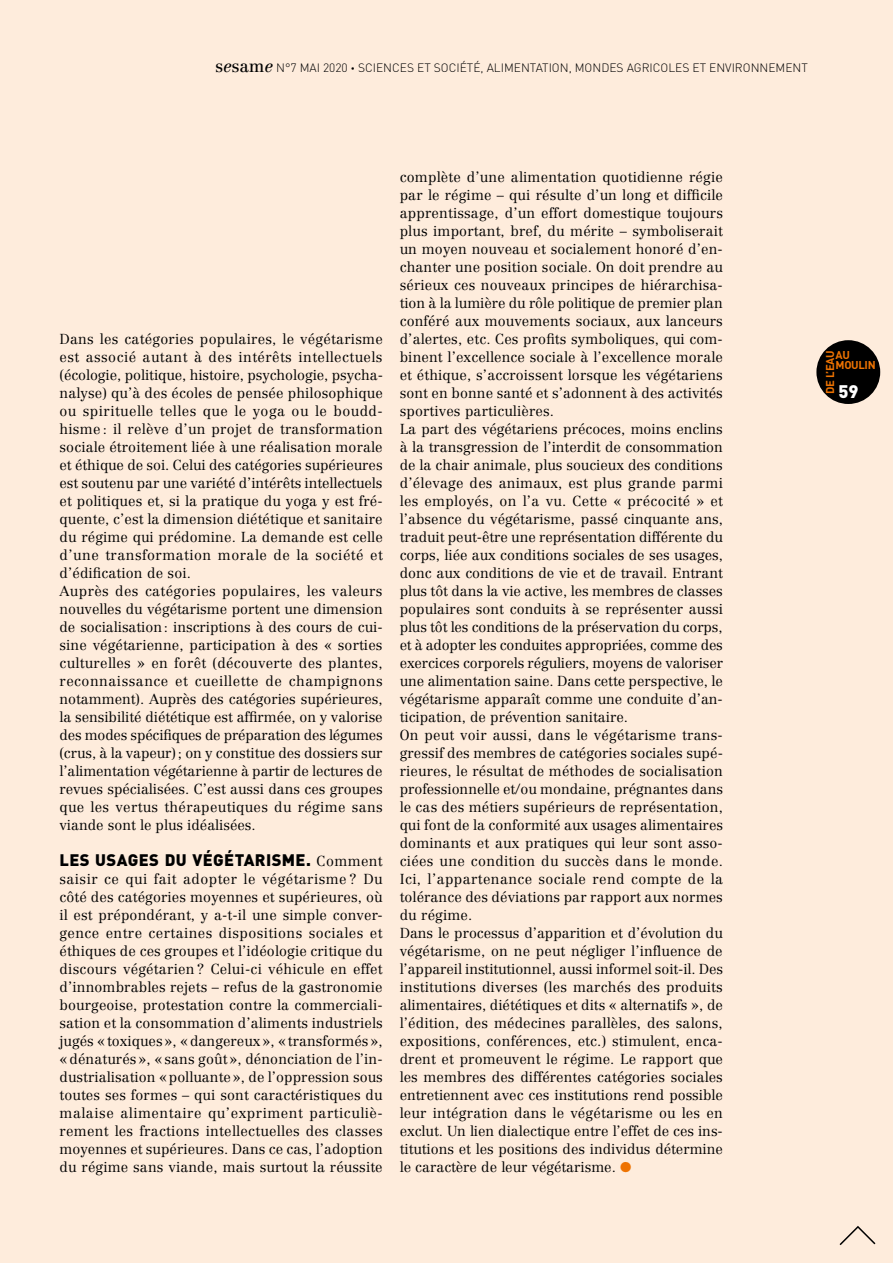
<style>
.page{position:relative;width:893px;height:1263px;background:#feecdc}
.page>*{position:absolute;margin:0;border:0;box-sizing:border-box;transform-origin:0 0}
.t1{font:900 18px "DIN";color:#fff}
.t2{font:900 16.5px "DIN";letter-spacing:.025em;color:#000}
.t3{font:300 14.25px/18px "Centennial";letter-spacing:.01em;color:#000}
.t4{font:300 12px "DIN";color:#000}
.t5{font:700 11.25px/9.8px "DIN";letter-spacing:-.03em;color:#ee7302}
.s1{font-family:"Centennial";font-weight:400;font-size:16.65px}
.s2{font-family:"Centennial";font-weight:400;font-style:italic;font-size:16.65px}
.s3{font-size:7.5px}
.s4{font-family:"Centennial";font-weight:300;font-size:14.25px}
.s5{color:#ee7302}
</style>
<div class="page">
<div style="left:816px;top:340px;width:64px;height:64px;background:#000;border-radius:50%"></div>
<svg style="left:839px;top:1226px;width:37px;height:20px"></svg>
<p class="t4" style="left:215px;top:61px;width:594px"><span class="s1">s</span><span class="s2">e</span><span class="s1">sam</span><span class="s2">e</span> N°7 MAI 2020 <span class="s3">•</span> SCIENCES ET SOCIÉTÉ, ALIMENTATION, MONDES AGRICOLES ET ENVIRONNEMENT</p>
<p class="t3" style="left:60px;top:330px;width:325px">Dans les catégories populaires, le végétarisme est associé autant à des intérêts intellectuels (écologie, politique, histoire, psychologie, psycha&shy;nalyse) qu’à des écoles de pensée philosophique ou spirituelle telles que le yoga ou le boudd&shy;hisme : il relève d’un projet de transformation sociale étroitement liée à une réalisation morale et éthique de soi. Celui des catégories supérieures est soutenu par une variété d’intérêts intellectuels et politiques et, si la pratique du yoga y est fré&shy;quente, c’est la dimension diététique et sanitaire du régime qui prédomine. La demande est celle d’une transformation morale de la société et d’édification de soi.<br>Auprès des catégories populaires, les valeurs nouvelles du végétarisme portent une dimension de socialisation: inscriptions à des cours de cui&shy;sine végétarienne, participation à des « sorties culturelles » en forêt (découverte des plantes, reconnaissance et cueillette de champignons notamment). Auprès des catégories supérieures, la sensibilité diététique est affirmée, on y valorise des modes spécifiques de préparation des légumes (crus, à la vapeur); on y constitue des dossiers sur l’alimentation végétarienne à partir de lectures de revues spécialisées. C’est aussi dans ces groupes que les vertus thérapeutiques du régime sans viande sont le plus idéalisées.</p>
<p class="t2" style="left:60px;top:849px;width:325px">LES USAGES DU VÉGÉTARISME. <span class="s4">Comment</span></p>
<p class="t3" style="left:60px;top:870px;width:325px;text-align:justify">saisir ce qui fait adopter le végétarisme ? Du côté des catégories moyennes et supérieures, où il est prépondérant, y a-t-il une simple conver&shy;gence entre certaines dispositions sociales et éthiques de ces groupes et l’idéologie critique du discours végétarien ? Celui-ci véhicule en effet d’innombrables rejets – refus de la gastronomie bourgeoise, protestation contre la commerciali&shy;sation et la consommation d’aliments industriels jugés «toxiques», «dangereux», «transformés», «dénaturés », « sans goût », dénonciation de l’in&shy;dustrialisation «polluante», de l’oppression sous toutes ses formes – qui sont caractéristiques du malaise alimentaire qu’expriment particuliè&shy;rement les fractions intellectuelles des classes moyennes et supérieures. Dans ce cas, l’adoption du régime sans viande, mais surtout la réussite</p>
<p class="t3" style="left:400px;top:168px;width:325px">complète d’une alimentation quotidienne régie par le régime – qui résulte d’un long et difficile apprentissage, d’un effort domestique toujours plus important, bref, du mérite – symboliserait un moyen nouveau et socialement honoré d’en&shy;chanter une position sociale. On doit prendre au sérieux ces nouveaux principes de hiérarchisa&shy;tion à la lumière du rôle politique de premier plan conféré aux mouvements sociaux, aux lanceurs d’alertes, etc. Ces profits symboliques, qui com&shy;binent l’excellence sociale à l’excellence morale et éthique, s’accroissent lorsque les végétariens sont en bonne santé et s’adonnent à des activités sportives particulières.<br>La part des végétariens précoces, moins enclins à la transgression de l’interdit de consommation de la chair animale, plus soucieux des conditions d’élevage des animaux, est plus grande parmi les employés, on l’a vu. Cette « précocité » et l’absence du végétarisme, passé cinquante ans, traduit peut-être une représentation différente du corps, liée aux conditions sociales de ses usages, donc aux conditions de vie et de travail. Entrant plus tôt dans la vie active, les membres de classes populaires sont conduits à se représenter aussi plus tôt les conditions de la préservation du corps, et à adopter les conduites appropriées, comme des exercices corporels réguliers, moyens de valoriser une alimentation saine. Dans cette perspective, le végétarisme apparaît comme une conduite d’an&shy;ticipation, de prévention sanitaire.<br>On peut voir aussi, dans le végétarisme trans&shy;gressif des membres de catégories sociales supé&shy;rieures, le résultat de méthodes de socialisation professionnelle et/ou mondaine, prégnantes dans le cas des métiers supérieurs de représentation, qui font de la conformité aux usages alimentaires dominants et aux pratiques qui leur sont asso&shy;ciées une condition du succès dans le monde.<br>Ici, l’appartenance sociale rend compte de la tolérance des déviations par rapport aux normes du régime.<br>Dans le processus d’apparition et d’évolution du végétarisme, on ne peut négliger l’influence de l’appareil institutionnel, aussi informel soit-il. Des institutions diverses (les marchés des produits alimentaires, diététiques et dits « alternatifs », de l’édition, des médecines parallèles, des salons, expositions, conférences, etc.) stimulent, enca&shy;drent et promeuvent le régime. Le rapport que les membres des différentes catégories sociales entretiennent avec ces institutions rend possible leur intégration dans le végétarisme ou les en exclut. Un lien dialectique entre l’effet de ces ins&shy;titutions et les positions des individus détermine le caractère de leur végétarisme. <span class="s5">●</span></p>
<p class="t5" style="left:825px;top:394px;width:45px;rotate:-90deg">DE L’EAU</p>
<p class="t5" style="left:836px;top:350px;width:42px">AU<br>MOULIN</p>
<p class="t1" style="left:838px;top:379px;width:22px">59</p>
</div>
